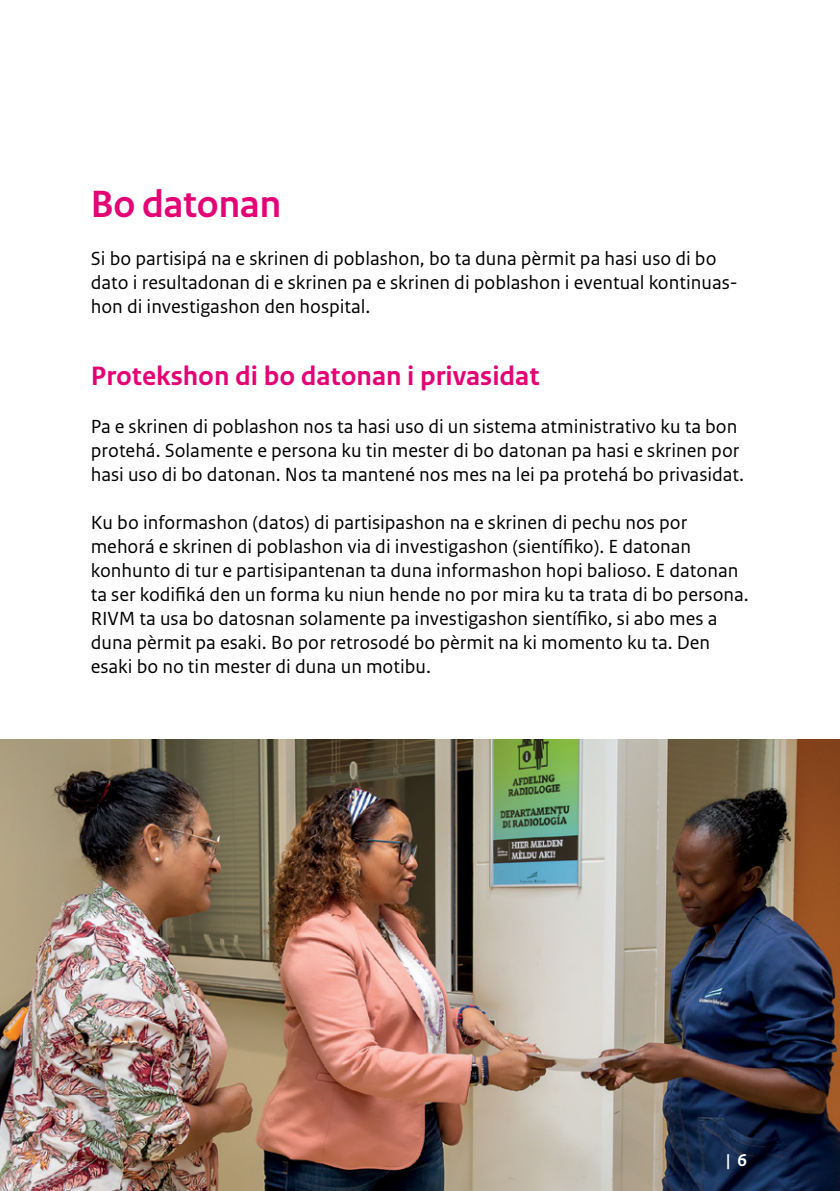
<style>
.page{position:relative;width:840px;height:1191px;background:#fff}
.page>*{position:absolute;margin:0;border:0;box-sizing:border-box;transform-origin:0 0}
._05_RIVM_Paragraafko{font:700 40px "Rijksoverheid Sans Heading";color:#e40375}
._06_RIVM_Alineakop{font:700 28px "Rijksoverheid Sans Text";color:#e40375}
._10_RIVM_Broodtekst{font:20px/24px "Rijksoverheid Sans Text";color:#000}
.t1{font:700 18px "Rijksoverheid Sans Text";color:#fff}
</style>
<div class="page">
<img style="left:0;top:739px;width:839px;height:452px">
<p class="_05_RIVM_Paragraafko" style="left:91px;top:181px;width:192px">Bo datonan</p>
<p class="_10_RIVM_Broodtekst" style="left:91px;top:247px;width:648px">Si bo partisipá na e skrinen di poblashon, bo ta duna pèrmit pa hasi uso di bo dato i resultadonan di e skrinen pa e skrinen di poblashon i eventual kontinuas&shy;hon di investigashon den hospital.</p>
<h3 class="_06_RIVM_Alineakop" style="left:91px;top:360px;width:450px">Protekshon di bo datonan i privasidat</h3>
<p class="_10_RIVM_Broodtekst" style="left:91px;top:415px;width:654px">Pa e skrinen di poblashon nos ta hasi uso di un sistema atministrativo ku ta bon protehá. Solamente e persona ku tin mester di bo datonan pa hasi e skrinen por hasi uso di bo datonan. Nos ta mantené nos mes na lei pa protehá bo privasidat.</p>
<p class="_10_RIVM_Broodtekst" style="left:91px;top:511px;width:659px">Ku bo informashon (datos) di partisipashon na e skrinen di pechu nos por mehorá e skrinen di poblashon via di investigashon (sientífiko). E datonan konhunto di tur e partisipantenan ta duna informashon hopi balioso. E datonan ta ser kodifiká den un forma ku niun hende no por mira ku ta trata di bo persona.<br>RIVM ta usa bo datosnan solamente pa investigashon sientífiko, si abo mes a duna pèrmit pa esaki. Bo por retrosodé bo pèrmit na ki momento ku ta. Den esaki bo no tin mester di duna un motibu.</p>
<p class="t1" style="left:725px;top:1149px;width:22px">| 6</p>
</div>
